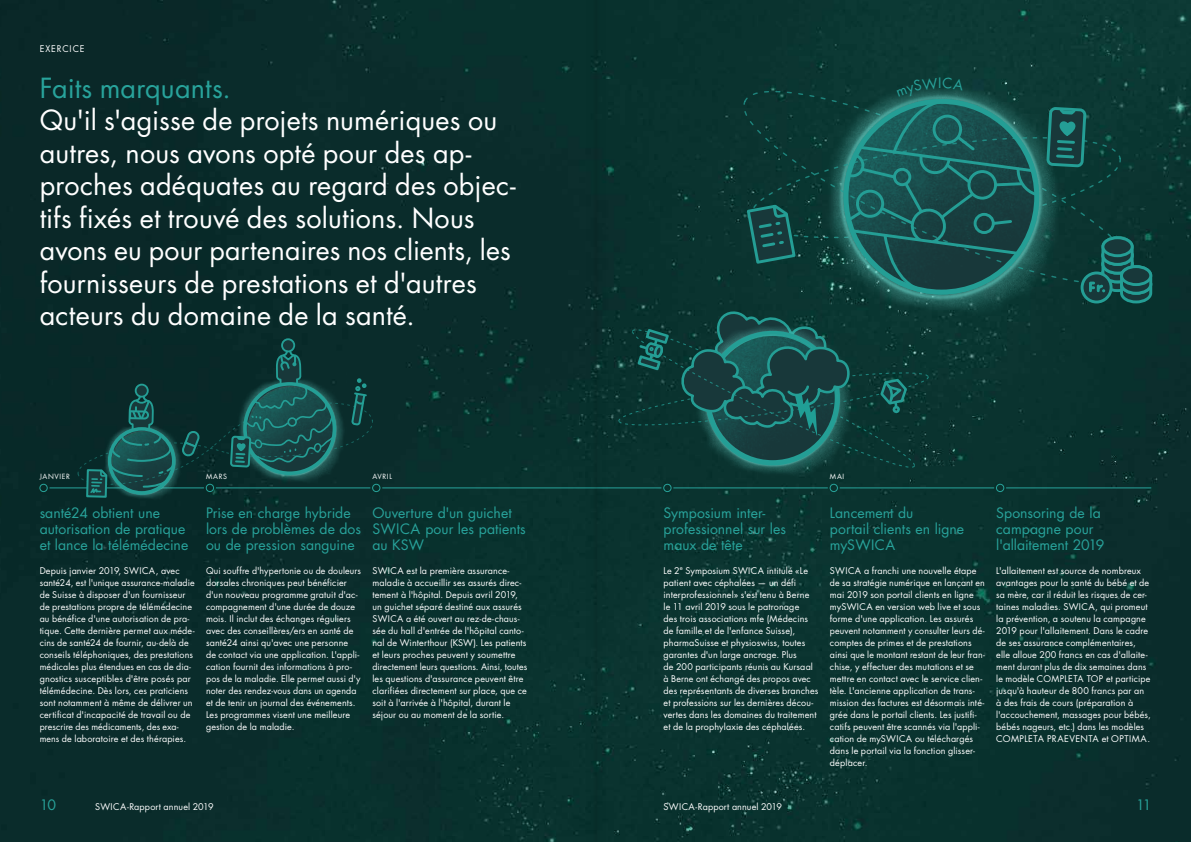
<style>
.page{position:relative;width:1191px;height:842px;background:#0a2e2d}
.page>*{position:absolute;margin:0;border:0;box-sizing:border-box;transform-origin:0 0}
.t1{font:27px/32.5px "Futura LT Pro";letter-spacing:.01em;color:#fff}
.t2{font:27px "Futura LT Pro";letter-spacing:.005em;color:#28a39b}
.t3{font:14px/16px "Futura LT Pro";letter-spacing:.005em;color:#28a39b}
.t4{font:9px/12px "Futura LT Pro";letter-spacing:.015em;color:#fff}
.t5{font:9px "Futura LT Pro";letter-spacing:.1em;color:#fff}
.t6{font:7px "Futura LT Pro";letter-spacing:.095em;color:#fff}
</style>
<div class="page">
<img style="left:691px;top:468px;width:163px;height:12px">
<hr style="left:40px;top:488px;width:1111px;height:1px;background:#28a39b">
<svg style="left:38px;top:482px;width:12px;height:12px"></svg>
<div style="left:40px;top:484px;width:7px;height:8px;border:1px solid #28a39b;border-radius:50%"></div>
<svg style="left:661px;top:482px;width:12px;height:12px"></svg>
<div style="left:663px;top:484px;width:8px;height:8px;border:1px solid #28a39b;border-radius:50%"></div>
<svg style="left:827px;top:482px;width:12px;height:12px"></svg>
<div style="left:830px;top:484px;width:7px;height:8px;border:1px solid #28a39b;border-radius:50%"></div>
<svg style="left:994px;top:482px;width:12px;height:12px"></svg>
<div style="left:996px;top:484px;width:8px;height:8px;border:1px solid #28a39b;border-radius:50%"></div>
<div style="left:282px;top:339px;width:12px;height:12px;background:#18383a;border-radius:50%"></div>
<div style="left:281px;top:338px;width:14px;height:14px;border:2px solid #249e95;border-radius:50%"></div>
<svg style="left:78px;top:349px;width:304px;height:159px;background:#0f3c3a"></svg>
<div style="left:581px;top:0;width:28px;height:842px;background:#09302c"></div>
<svg style="left:618px;top:77px;width:535px;height:391px;background:#10413d"></svg>
<p class="t5" style="left:40px;top:43px;width:46px">EXERCICE</p>
<h1 class="t2" style="left:40px;top:69px;width:193px">Faits marquants.</h1>
<p class="t1" style="left:40px;top:104px;width:477px">Qu'il s'agisse de projets numériques ou autres, nous avons opté pour des ap&shy;proches adéquates au regard des objec&shy;tifs fixés et trouvé des solutions. Nous avons eu pour partenaires nos clients, les fournisseurs de prestations et d'autres acteurs du domaine de la santé.</p>
<h2 class="t3" style="left:938px;top:75px;width:5px">I</h2>
<p class="t6" style="left:40px;top:471px;width:32px">JANVIER</p>
<p class="t6" style="left:206px;top:471px;width:22px">MARS</p>
<p class="t6" style="left:372px;top:471px;width:21px">AVRIL</p>
<p class="t6" style="left:830px;top:471px;width:16px">MAI</p>
<h2 class="t3" style="left:40px;top:505px;width:150px">santé24 obtient une autorisation de pratique et lance la télémédecine</h2>
<p class="t4" style="left:40px;top:564px;width:156px">Depuis janvier 2019, SWICA, avec santé24, est l'unique assurance-maladie de Suisse à disposer d'un fournisseur de prestations propre de télémédecine au bénéfice d'une autorisation de pra&shy;tique. Cette dernière permet aux méde&shy;cins de santé24 de fournir, au-delà de conseils téléphoniques, des prestations médicales plus étendues en cas de dia&shy;gnostics susceptibles d'être posés par télémédecine. Dès lors, ces praticiens sont notamment à même de délivrer un certificat d'incapacité de travail ou de prescrire des médicaments, des exa&shy;mens de laboratoire et des thérapies.</p>
<h2 class="t3" style="left:206px;top:505px;width:156px">Prise en charge hybride lors de problèmes de dos ou de pression sanguine</h2>
<p class="t4" style="left:206px;top:564px;width:156px">Qui souffre d'hypertonie ou de douleurs dorsales chroniques peut bénéficier d'un nouveau programme gratuit d'ac&shy;compagnement d'une durée de douze mois. Il inclut des échanges réguliers avec des conseillères/ers en santé de santé24 ainsi qu'avec une personne<br>de contact via une application. L'appli&shy;cation fournit des informations à pro&shy;pos de la maladie. Elle permet aussi d'y noter des rendez-vous dans un agenda et de tenir un journal des événements.<br>Les programmes visent une meilleure gestion de la maladie.</p>
<h2 class="t3" style="left:372px;top:505px;width:155px">Ouverture d'un guichet<br>SWICA pour les patients au KSW</h2>
<p class="t4" style="left:372px;top:564px;width:156px">SWICA est la première assurance&shy;maladie à accueillir ses assurés direc&shy;tement à l'hôpital. Depuis avril 2019, un guichet séparé destiné aux assurés SWICA a été ouvert au rez-de-chaus&shy;sée du hall d'entrée de l'hôpital canto&shy;nal de Winterthour (KSW). Les patients et leurs proches peuvent y soumettre directement leurs questions. Ainsi, toutes les questions d'assurance peuvent être clarifiées directement sur place, que ce soit à l'arrivée à l'hôpital, durant le séjour ou au moment de la sortie.</p>
<h2 class="t3" style="left:663px;top:505px;width:124px">Symposium inter&shy;professionnel sur les maux de tête</h2>
<p class="t4" style="left:663px;top:564px;width:156px">Le 2<sup>e</sup> Symposium SWICA intitulé «Le patient avec céphalées — un défi interprofessionnel» s'est tenu à Berne le 11 avril 2019 sous le patronage<br>des trois associations mfe (Médecins de famille et de l'enfance Suisse), pharmaSuisse et physioswiss, toutes garantes d'un large ancrage. Plus<br>de 200 participants réunis au Kursaal à Berne ont échangé des propos avec des représentants de diverses branches et professions sur les dernières décou&shy;vertes dans les domaines du traitement et de la prophylaxie des céphalées.</p>
<h2 class="t3" style="left:830px;top:505px;width:136px">Lancement du<br>portail clients en ligne mySWICA</h2>
<p class="t4" style="left:830px;top:564px;width:156px">SWICA a franchi une nouvelle étape de sa stratégie numérique en lançant en mai 2019 son portail clients en ligne mySWICA en version web live et sous forme d'une application. Les assurés peuvent notamment y consulter leurs dé&shy;comptes de primes et de prestations ainsi que le montant restant de leur fran&shy;chise, y effectuer des mutations et se mettre en contact avec le service clien&shy;tèle. L'ancienne application de trans&shy;mission des factures est désormais inté&shy;grée dans le portail clients. Les justifi&shy;catifs peuvent être scannés via l'appli&shy;cation de mySWICA ou téléchargés dans le portail via la fonction glisser&shy;déplacer.</p>
<h2 class="t3" style="left:996px;top:505px;width:110px">Sponsoring de la campagne pour l'allaitement 2019</h2>
<p class="t4" style="left:996px;top:564px;width:156px">L'allaitement est source de nombreux avantages pour la santé du bébé et de sa mère, car il réduit les risques de cer&shy;taines maladies. SWICA, qui promeut la prévention, a soutenu la campagne 2019 pour l'allaitement. Dans le cadre de ses assurance complémentaires, elle alloue 200 francs en cas d'allaite&shy;ment durant plus de dix semaines dans le modèle COMPLETA TOP et participe jusqu'à hauteur de 800 francs par an à des frais de cours (préparation à l'accouchement, massages pour bébés, bébés nageurs, etc.) dans les modèles COMPLETA PRAEVENTA et OPTIMA.</p>
<h2 class="t3" style="left:40px;top:797px;width:18px">10</h2>
<p class="t4" style="left:95px;top:801px;width:120px">SWICA-Rapport annuel 2019</p>
<p class="t4" style="left:663px;top:801px;width:120px">SWICA-Rapport annuel 2019</p>
<h2 class="t3" style="left:1136px;top:797px;width:17px">11</h2>
</div>
